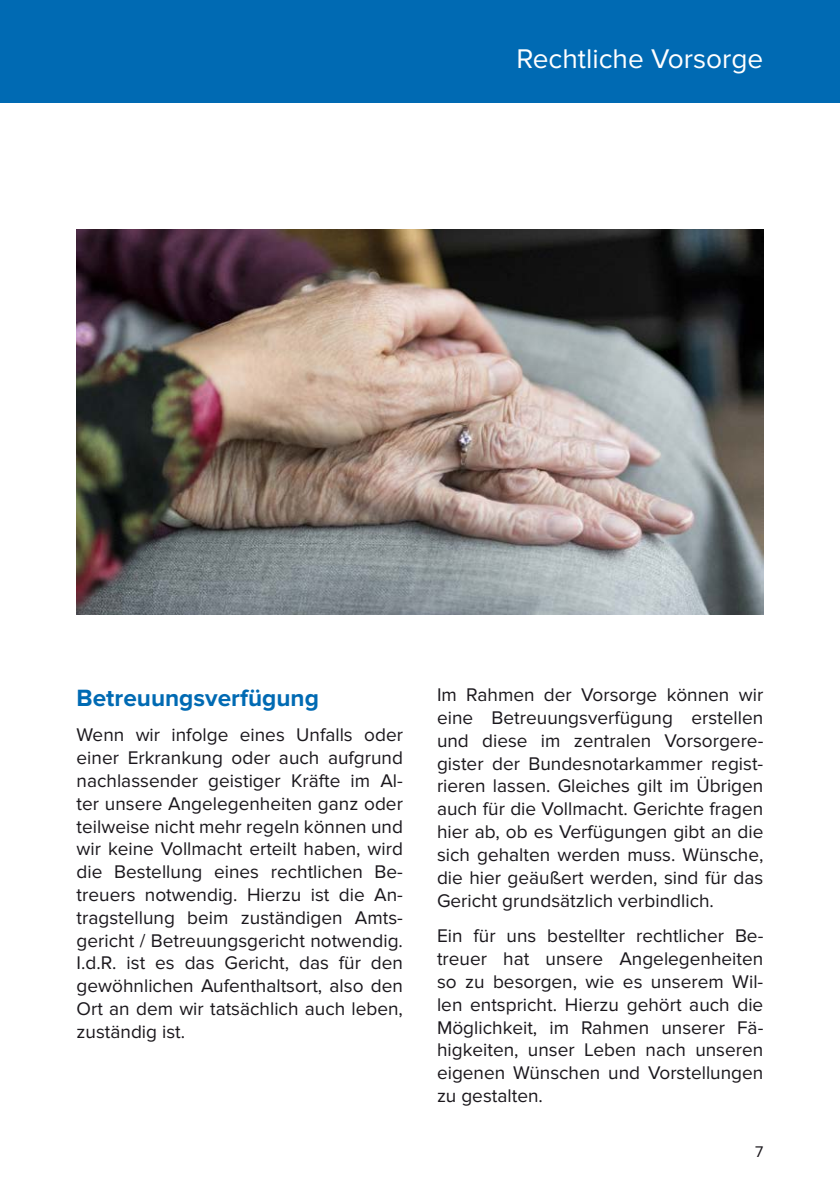
<style>
.page{position:relative;width:840px;height:1191px;background:#fff}
.page>*{position:absolute;margin:0;border:0;box-sizing:border-box;transform-origin:0 0}
.t1{font:28px "Proxima Nova";color:#fff}
.t2{font:700 24.4px "Proxima Nova";color:#006ab3}
.t3{font:19px/22.8px "Proxima Nova";color:#1a171c;text-align:justify}
.t4{font:16px "Proxima Nova";color:#1a171c}
</style>
<div class="page">
<div style="left:0;top:0;width:839px;height:102px;background:#006ab3"></div>
<img style="left:77px;top:230px;width:686px;height:385px">
<h1 class="t1" style="left:516px;top:42px;width:248px">Rechtliche Vorsorge</h1>
<p class="t2" style="left:77px;top:683px;width:244px">Betreuungsverfügung</p>
<p class="t3" style="left:77px;top:724px;width:328px;text-align:left">Wenn wir infolge eines Unfalls oder einer Erkrankung oder auch aufgrund nachlassender geistiger Kräfte im Al&shy;ter unsere Angelegenheiten ganz oder teilweise nicht mehr regeln können und wir keine Vollmacht erteilt haben, wird die Bestellung eines rechtlichen Be&shy;treuers notwendig. Hierzu ist die An&shy;tragstellung beim zuständigen Amts&shy;gericht / Betreuungsgericht notwendig.<br>I.d.R. ist es das Gericht, das für den gewöhnlichen Aufenthaltsort, also den Ort an dem wir tatsächlich auch leben, zuständig ist.</p>
<p class="t3" style="left:437px;top:684px;width:328px">Im Rahmen der Vorsorge können wir eine Betreuungsverfügung erstellen und diese im zentralen Vorsorgere&shy;gister der Bundesnotarkammer regist&shy;rieren lassen. Gleiches gilt im Übrigen auch für die Vollmacht. Gerichte fragen hier ab, ob es Verfügungen gibt an die sich gehalten werden muss. Wünsche, die hier geäußert werden, sind für das Gericht grundsätzlich verbindlich.</p>
<p class="t3" style="left:437px;top:925px;width:328px">Ein für uns bestellter rechtlicher Be&shy;treuer hat unsere Angelegenheiten so zu besorgen, wie es unserem Wil&shy;len entspricht. Hierzu gehört auch die Möglichkeit, im Rahmen unserer Fä&shy;higkeiten, unser Leben nach unseren eigenen Wünschen und Vorstellungen zu gestalten.</p>
<p class="t4" style="left:754px;top:1142px;width:10px">7</p>
</div>
